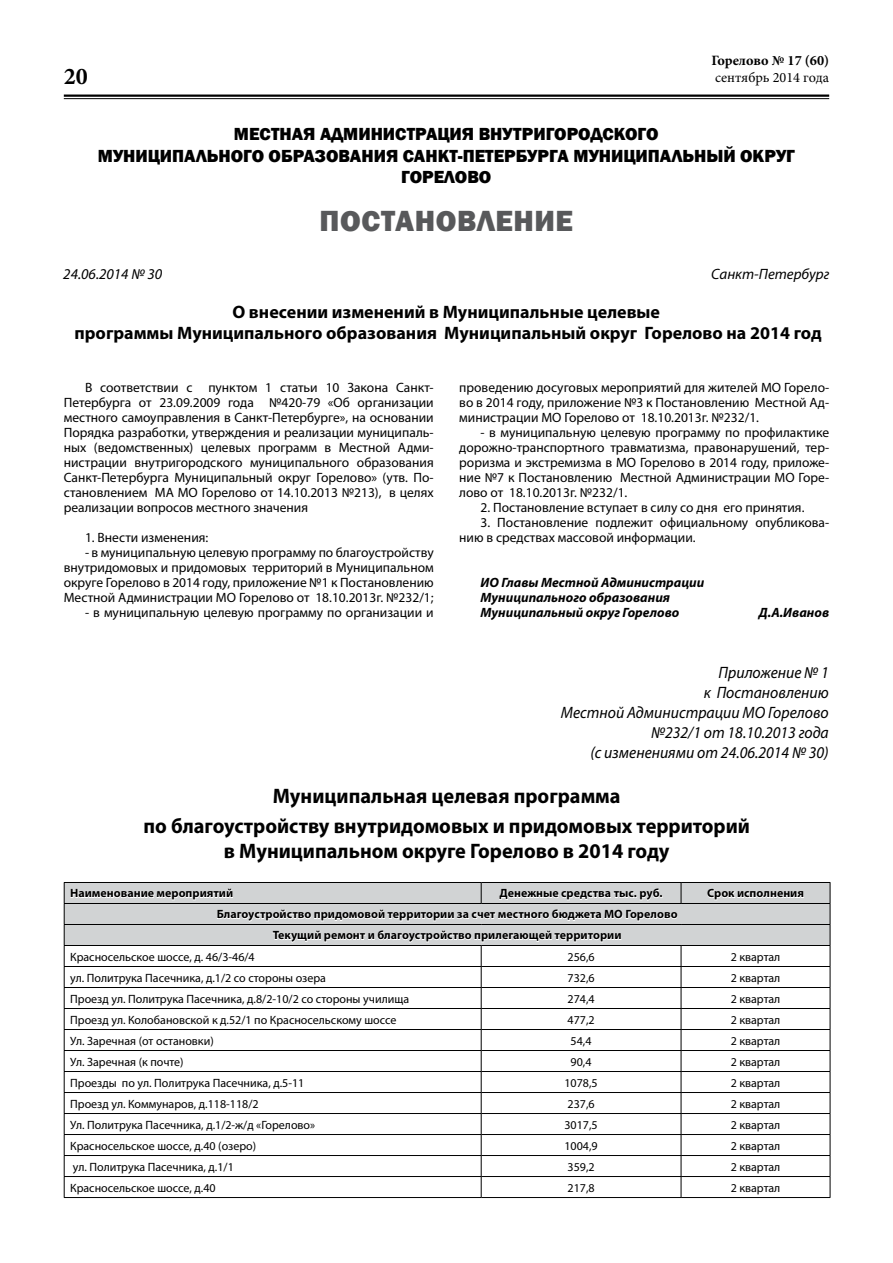
<style>
.page{position:relative;width:893px;height:1263px;background:#fff}
.page>*{position:absolute;margin:0;border:0;box-sizing:border-box;transform-origin:0 0}
.t1{font:800 30px "Franklin Gothic";letter-spacing:.02em;color:#58595b}
.t2{font:700 24px "Minion Pro";color:#000}
.t3{font:700 21px/29.4px "Myriad Pro";color:#000;text-align:center}
.t4{font:700 18px/21.6px "Myriad Pro";color:#000;text-align:center}
.t5{font:800 18px/21.6px "Franklin Gothic";color:#000;text-align:center}
.t6{font:italic 16.5px/19.8px "Myriad Pro";color:#000;text-align:right;scale:.95 1}
.t7{font:italic 15px "Myriad Pro";color:#000}
.t8{font:14.25px "Minion Pro";color:#000}
.t9{font:700 14.25px "Minion Pro";color:#000}
.t10{font:13.5px/15px "Myriad Pro";color:#000;text-align:justify}
.t11{font:italic 700 13.5px/15px "Myriad Pro";color:#000}
.t12{font:12px "Myriad Pro";color:#000}
.t13{font:700 12px/21px "Myriad Pro";color:#000;text-align:center}
</style>
<div class="page">
<hr style="left:64px;top:95px;width:765px;height:2px;background:#000">
<hr style="left:64px;top:98px;width:765px;height:1px;background:#000">
<hr style="left:64px;top:1197px;width:417px;height:1px;background:#000">
<hr style="left:481px;top:1197px;width:200px;height:1px;background:#000">
<hr style="left:681px;top:1197px;width:149px;height:1px;background:#000">
<svg style="left:64px;top:882px;width:767px;height:315px"></svg>
<h2 class="t2" style="left:64px;top:59px;width:25px">20</h2>
<p class="t9" style="left:711px;top:51px;width:119px">Горелово № 17 (60)</p>
<p class="t8" style="left:715px;top:68px;width:116px">сентябрь 2014 года</p>
<h3 class="t5" style="left:98px;top:123px;width:698px">МЕСТНАЯ АДМИНИСТРАЦИЯ ВНУТРИГОРОДСКОГО<br>МУНИЦИПАЛЬНОГО ОБРАЗОВАНИЯ САНКТ-ПЕТЕРБУРГА МУНИЦИПАЛЬНЫЙ ОКРУГ<br>ГОРЕЛОВО</h3>
<h1 class="t1" style="left:319px;top:202px;width:255px">ПОСТАНОВЛЕНИЕ</h1>
<p class="t7" style="left:63px;top:265px;width:100px">24.06.2014 № 30</p>
<p class="t7" style="left:711px;top:265px;width:119px">Санкт-Петербург</p>
<h3 class="t4" style="left:74px;top:300px;width:749px">О внесении изменений в Муниципальные целевые<br>программы Муниципального образования Муниципальный округ Горелово на 2014 год</h3>
<p class="t10" style="left:64px;top:380px;width:371px;text-indent:21px">В соответствии с пунктом 1 статьи 10 Закона Санкт-Петербурга от 23.09.2009 года №420-79 «Об организации местного самоуправления в Санкт-Петербурге», на основании Порядка разработки, утверждения и реализации муниципаль&shy;ных (ведомственных) целевых программ в Местной Адми&shy;нистрации внутригородского муниципального образования Санкт-Петербурга Муниципальный округ Горелово» (утв. По&shy;становлением МА МО Горелово от 14.10.2013 №213), в целях реализации вопросов местного значения</p>
<p class="t10" style="left:85px;top:530px;width:125px">1. Внести изменения:</p>
<p class="t10" style="left:64px;top:545px;width:371px;text-indent:21px">- в муниципальную целевую программу по благоустройству внутридомовых и придомовых территорий в Муниципальном округе Горелово в 2014 году, приложение №1 к Постановлению Местной Администрации МО Горелово от 18.10.2013г. №232/1;</p>
<p class="t10" style="left:85px;top:605px;width:350px">- в муниципальную целевую программу по организации и</p>
<p class="t10" style="left:459px;top:380px;width:371px">проведению досуговых мероприятий для жителей МО Горело&shy;во в 2014 году, приложение №3 к Постановлению Местной Ад&shy;министрации МО Горелово от 18.10.2013г. №232/1.</p>
<p class="t10" style="left:459px;top:425px;width:371px;text-indent:21px">- в муниципальную целевую программу по профилактике дорожно-транспортного травматизма, правонарушений, тер&shy;роризма и экстремизма в МО Горелово в 2014 году, приложе&shy;ние №7 к Постановлению Местной Администрации МО Горе&shy;лово от 18.10.2013г. №232/1.</p>
<p class="t10" style="left:480px;top:500px;width:325px">2. Постановление вступает в силу со дня его принятия.</p>
<p class="t10" style="left:459px;top:515px;width:371px;text-indent:21px">3. Постановление подлежит официальному опубликова&shy;нию в средствах массовой информации.</p>
<p class="t11" style="left:480px;top:575px;width:225px">ИО Главы Местной Администрации<br>Муниципального образования<br>Муниципальный округ Горелово</p>
<p class="t11" style="left:759px;top:605px;width:72px">Д.А.Иванов</p>
<p class="t6" style="left:561px;top:663px;width:283px">Приложение № 1<br>к Постановлению<br>Местной Администрации МО Горелово №232/1 от 18.10.2013 года<br>(с изменениями от 24.06.2014 № 30)</p>
<h3 class="t3" style="left:143px;top:781px;width:608px">Муниципальная целевая программа<br>по благоустройству внутридомовых и придомовых территорий</h3>
<h3 class="t3" style="left:224px;top:835px;width:447px">в Муниципальном округе Горелово в 2014 году</h3>
<p class="t13" style="left:70px;top:882px;width:165px">Наименование мероприятий</p>
<p class="t13" style="left:499px;top:882px;width:165px">Денежные средства тыс. руб.</p>
<p class="t13" style="left:707px;top:882px;width:99px">Срок исполнения</p>
<p class="t13" style="left:217px;top:903px;width:462px">Благоустройство придомовой территории за счет местного бюджета МО Горелово<br>Текущий ремонт и благоустройство прилегающей территории</p>
<p class="t12" style="left:70px;top:949px;width:186px">Красносельское шоссе, д. 46/3-46/4</p>
<p class="t12" style="left:568px;top:949px;width:29px">256,6</p>
<p class="t12" style="left:731px;top:949px;width:51px">2 квартал</p>
<p class="t12" style="left:70px;top:970px;width:257px">ул. Политрука Пасечника, д.1/2 со стороны озера</p>
<p class="t12" style="left:568px;top:970px;width:29px">732,6</p>
<p class="t12" style="left:731px;top:970px;width:51px">2 квартал</p>
<p class="t12" style="left:70px;top:991px;width:340px">Проезд ул. Политрука Пасечника, д.8/2-10/2 со стороны училища</p>
<p class="t12" style="left:568px;top:991px;width:29px">274,4</p>
<p class="t12" style="left:731px;top:991px;width:51px">2 квартал</p>
<p class="t12" style="left:70px;top:1012px;width:328px">Проезд ул. Колобановской к д.52/1 по Красносельскому шоссе</p>
<p class="t12" style="left:568px;top:1012px;width:29px">477,2</p>
<p class="t12" style="left:731px;top:1012px;width:51px">2 квартал</p>
<p class="t12" style="left:70px;top:1033px;width:145px">Ул. Заречная (от остановки)</p>
<p class="t12" style="left:571px;top:1033px;width:22px">54,4</p>
<p class="t12" style="left:731px;top:1033px;width:51px">2 квартал</p>
<p class="t12" style="left:70px;top:1054px;width:115px">Ул. Заречная (к почте)</p>
<p class="t12" style="left:571px;top:1054px;width:22px">90,4</p>
<p class="t12" style="left:731px;top:1054px;width:51px">2 квартал</p>
<p class="t12" style="left:70px;top:1075px;width:236px">Проезды по ул. Политрука Пасечника, д.5-11</p>
<p class="t12" style="left:564px;top:1075px;width:35px">1078,5</p>
<p class="t12" style="left:731px;top:1075px;width:51px">2 квартал</p>
<p class="t12" style="left:70px;top:1096px;width:190px">Проезд ул. Коммунаров, д.118-118/2</p>
<p class="t12" style="left:568px;top:1096px;width:29px">237,6</p>
<p class="t12" style="left:731px;top:1096px;width:51px">2 квартал</p>
<p class="t12" style="left:70px;top:1117px;width:247px">Ул. Политрука Пасечника, д.1/2-ж/д «Горелово»</p>
<p class="t12" style="left:564px;top:1117px;width:35px">3017,5</p>
<p class="t12" style="left:731px;top:1117px;width:51px">2 квартал</p>
<p class="t12" style="left:70px;top:1138px;width:188px">Красносельское шоссе, д.40 (озеро)</p>
<p class="t12" style="left:564px;top:1138px;width:35px">1004,9</p>
<p class="t12" style="left:731px;top:1138px;width:51px">2 квартал</p>
<p class="t12" style="left:73px;top:1159px;width:163px">ул. Политрука Пасечника, д.1/1</p>
<p class="t12" style="left:568px;top:1159px;width:29px">359,2</p>
<p class="t12" style="left:731px;top:1159px;width:51px">2 квартал</p>
<p class="t12" style="left:70px;top:1180px;width:147px">Красносельское шоссе, д.40</p>
<p class="t12" style="left:568px;top:1180px;width:29px">217,8</p>
<p class="t12" style="left:731px;top:1180px;width:51px">2 квартал</p>
</div>
